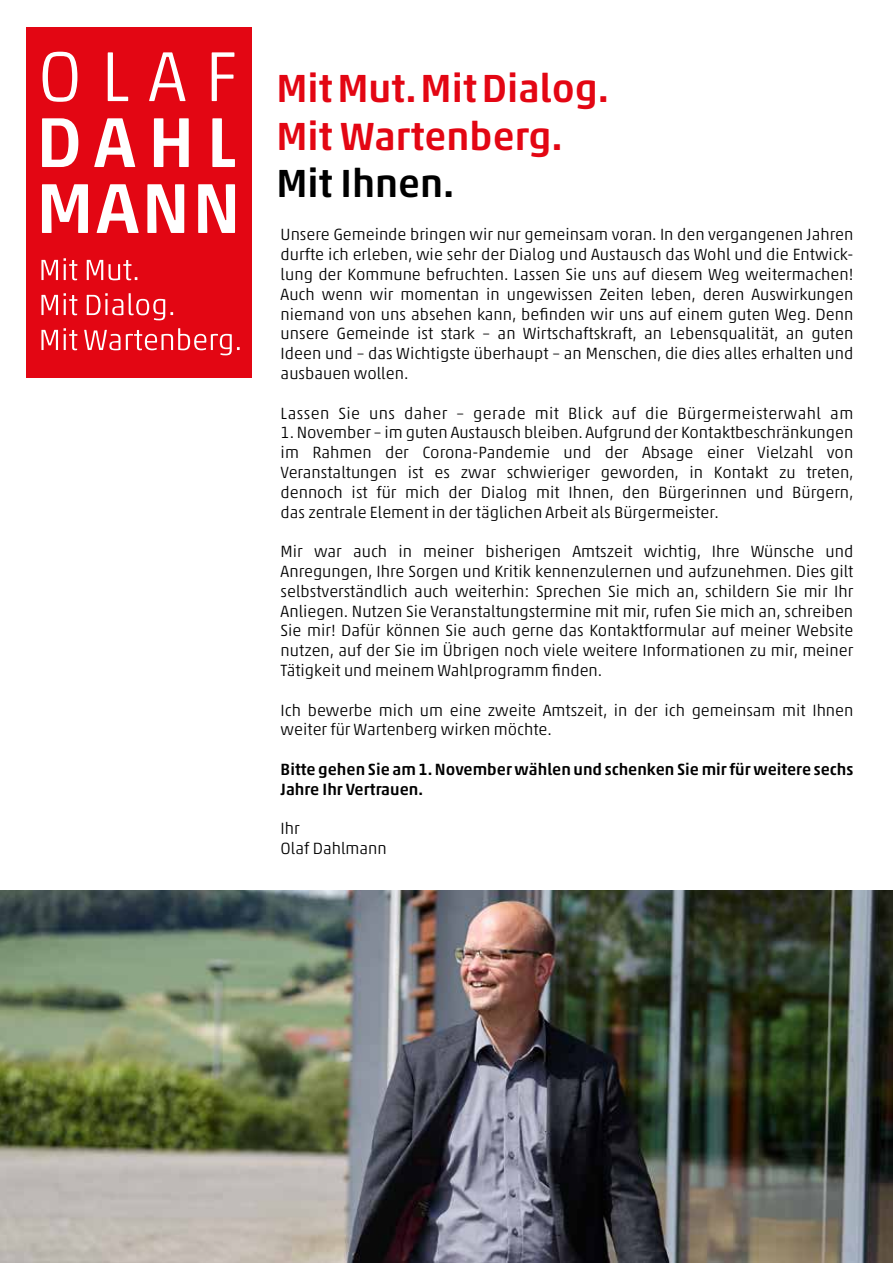
<style>
.page{position:relative;width:893px;height:1263px;background:#fff}
.page>*{position:absolute;margin:0;border:0;box-sizing:border-box;transform-origin:0 0}
.t1{font:500 39.75px/47.8px "Akko Std";color:#e30613}
.t2{font:500 39.75px "Akko Std";color:#000}
.t3{font:300 16.5px/19.8px "Akko Pro";color:#000;text-align:justify}
.t4{font:500 16.5px/19.8px "Akko Std";color:#000}
.t5{font:300 16.5px "Akko Pro";letter-spacing:.025em;color:#000}
</style>
<div class="page">
<div style="left:26px;top:28px;width:225px;height:350px;background:#e30613"></div>
<svg style="left:41px;top:328px;width:199px;height:27px"></svg>
<svg style="left:41px;top:293px;width:132px;height:27px"></svg>
<svg style="left:41px;top:258px;width:96px;height:22px"></svg>
<svg style="left:42px;top:184px;width:193px;height:49px"></svg>
<svg style="left:42px;top:118px;width:193px;height:49px"></svg>
<svg style="left:43px;top:52px;width:191px;height:50px"></svg>
<img style="left:0;top:891px;width:893px;height:372px">
<h1 class="t1" style="left:276px;top:64px;width:334px">Mit Mut. Mit Dialog.<br>Mit Wartenberg.</h1>
<h1 class="t2" style="left:276px;top:159px;width:179px">Mit Ihnen.</h1>
<p class="t3" style="left:281px;top:225px;width:574px">Unsere Gemeinde bringen wir nur gemeinsam voran. In den vergangenen Jahren durfte ich erleben, wie sehr der Dialog und Austausch das Wohl und die Entwick&shy;lung der Kommune befruchten. Lassen Sie uns auf diesem Weg weitermachen!<br>Auch wenn wir momentan in ungewissen Zeiten leben, deren Auswirkungen niemand von uns absehen kann, befinden wir uns auf einem guten Weg. Denn unsere Gemeinde ist stark – an Wirtschaftskraft, an Lebensqualität, an guten Ideen und – das Wichtigste überhaupt – an Menschen, die dies alles erhalten und ausbauen wollen.</p>
<p class="t5" style="left:281px;top:403px;width:574px">Lassen Sie uns daher – gerade mit Blick auf die Bürgermeisterwahl am</p>
<p class="t3" style="left:281px;top:423px;width:574px">1. November – im guten Austausch bleiben. Aufgrund der Kontaktbeschränkungen im Rahmen der Corona-Pandemie und der Absage einer Vielzahl von Veranstaltungen ist es zwar schwieriger geworden, in Kontakt zu treten, dennoch ist für mich der Dialog mit Ihnen, den Bürgerinnen und Bürgern, das zentrale Element in der täglichen Arbeit als Bürgermeister.</p>
<p class="t3" style="left:281px;top:541px;width:574px">Mir war auch in meiner bisherigen Amtszeit wichtig, Ihre Wünsche und Anregungen, Ihre Sorgen und Kritik kennenzulernen und aufzunehmen. Dies gilt selbstverständlich auch weiterhin: Sprechen Sie mich an, schildern Sie mir Ihr Anliegen. Nutzen Sie Veranstaltungstermine mit mir, rufen Sie mich an, schreiben Sie mir! Dafür können Sie auch gerne das Kontaktformular auf meiner Website nutzen, auf der Sie im Übrigen noch viele weitere Informationen zu mir, meiner Tätigkeit und meinem Wahlprogramm finden.</p>
<p class="t3" style="left:281px;top:700px;width:574px">Ich bewerbe mich um eine zweite Amtszeit, in der ich gemeinsam mit Ihnen weiter für Wartenberg wirken möchte.</p>
<p class="t4" style="left:281px;top:759px;width:574px">Bitte gehen Sie am 1. November wählen und schenken Sie mir für weitere sechs<br>Jahre Ihr Vertrauen.</p>
<p class="t3" style="left:281px;top:819px;width:108px">Ihr<br>Olaf Dahlmann</p>
</div>
